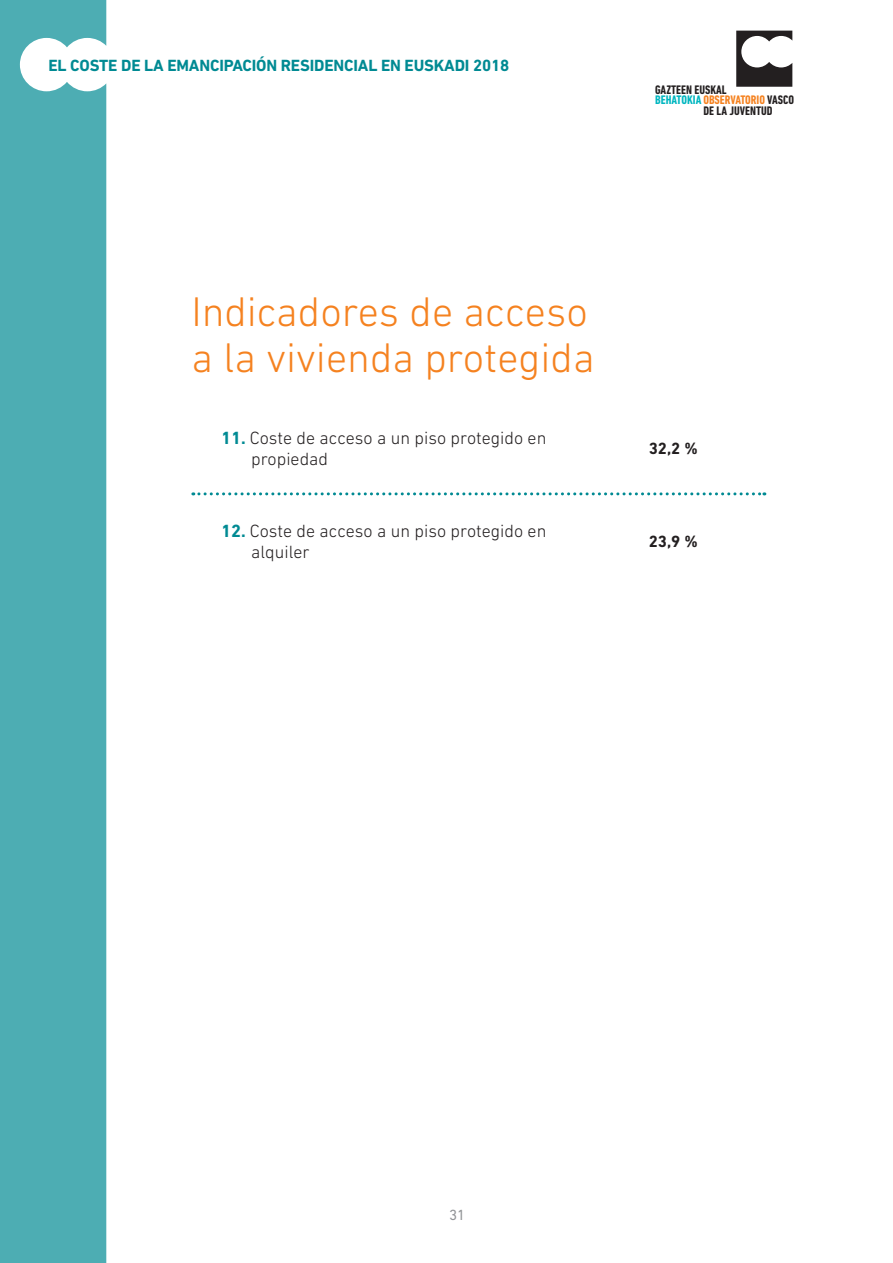
<style>
.page{position:relative;width:893px;height:1263px;background:#fff}
.page>*{position:absolute;margin:0;border:0;box-sizing:border-box;transform-origin:0 0}
.Titular_Principal{font:300 42.15px "DIN Next LT Pro";color:#f58220}
.t1{font:300 18px/21.6px "DIN Next LT Pro";color:#231f20}
.t2{font:700 16.5px "DIN Next LT Pro";letter-spacing:-.01em;color:#008a93}
.t3{font:700 16.5px "DIN Next LT Pro";color:#231f20}
.t4{font:15px "DIN Next LT Pro";color:#939598}
.t5{font:700 condensed 12.6px "DIN Next LT Pro";color:#f58220}
.t6{font:700 condensed 12.6px "DIN Next LT Pro";color:#231f20}
.s1{color:#00b6c0}
.s2{color:#231f20}
.s3{font-weight:700;color:#008a93}
</style>
<div class="page">
<svg style="left:736px;top:31px;width:56px;height:56px"></svg>
<div style="left:0;top:0;width:106px;height:1263px;background:#4dadb3"></div>
<svg style="left:193px;top:492px;width:572px;height:3px"></svg>
<p class="t2" style="left:48px;top:56px;width:462px">EL COSTE DE LA EMANCIPACIÓN RESIDENCIAL EN EUSKADI 2018</p>
<p class="t6" style="left:655px;top:83px;width:73px">GAZTEEN EUSKAL</p>
<p class="t5" style="left:655px;top:93px;width:140px"><span class="s1">BEHATOKIA</span> OBSERVATORIO <span class="s2">VASCO</span></p>
<p class="t6" style="left:703px;top:103px;width:71px">DE LA JUVENTUD</p>
<p class="Titular_Principal" style="left:191px;top:287px;width:398px">Indicadores de acceso</p>
<p class="Titular_Principal" style="left:191px;top:334px;width:405px">a la vivienda protegida</p>
<p class="t1" style="left:251px;top:426px;width:297px;text-indent:-30px"><span class="s3">11.</span> Coste de acceso a un piso protegido en propiedad</p>
<p class="t3" style="left:649px;top:438px;width:51px">32,2 %</p>
<p class="t1" style="left:251px;top:520px;width:297px;text-indent:-30px"><span class="s3">12.</span> Coste de acceso a un piso protegido en alquiler</p>
<p class="t3" style="left:649px;top:532px;width:51px">23,9 %</p>
<p class="t4" style="left:449px;top:1206px;width:18px">31</p>
</div>
